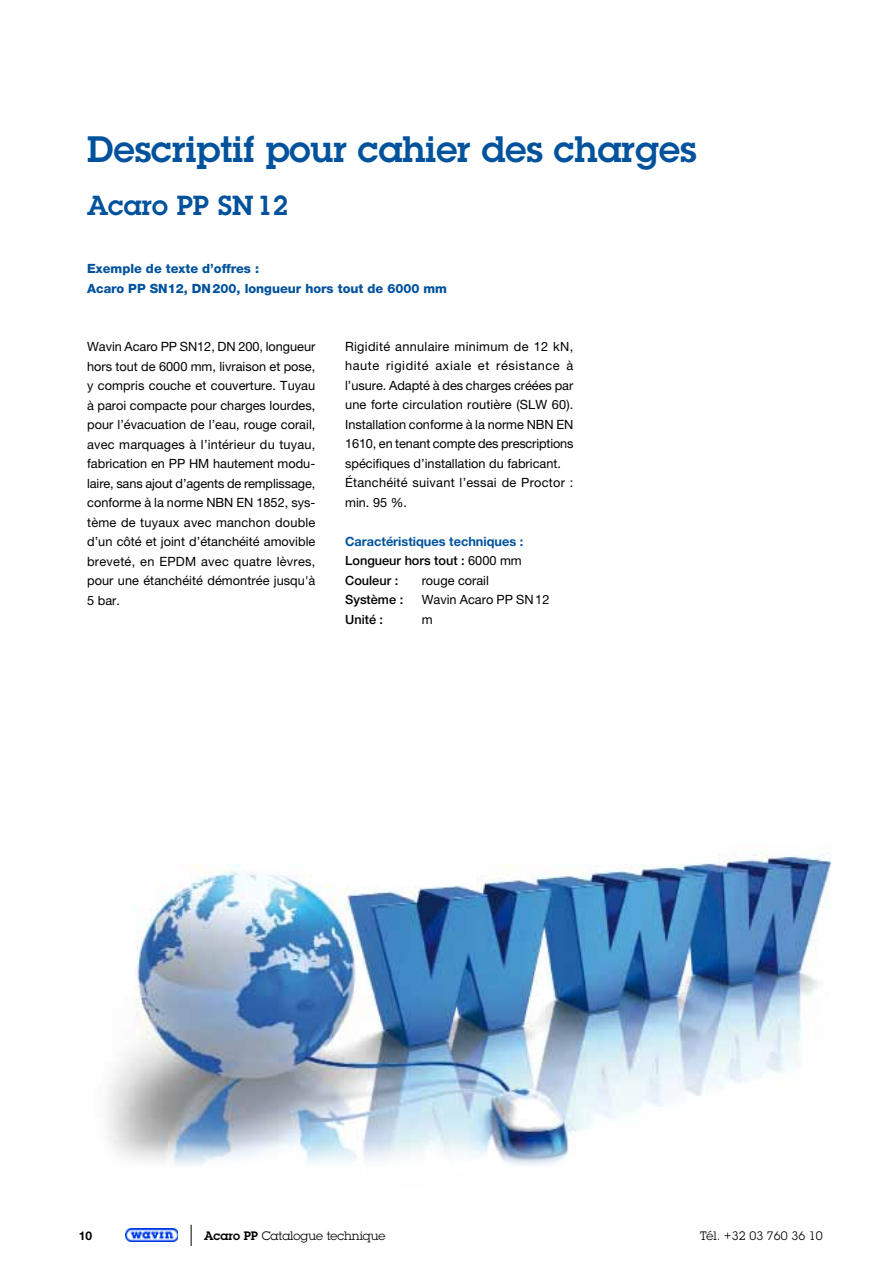
<style>
.page{position:relative;width:893px;height:1263px;background:#fff}
.page>*{position:absolute;margin:0;border:0;box-sizing:border-box;transform-origin:0 0}
.t1{font:600 36px "Lubalin Graph Std";color:#00529c}
.t2{font:600 27px "Lubalin Graph Std";color:#00529c}
.t3{font:12.75px/19.5px "Helvetica Neue LT Pro";letter-spacing:.005em;color:#000;text-align:justify}
.t4{font:800 12.75px/19.5px "Helvetica Neue LT Pro";color:#00529c}
.t5{font:700 12.75px/19.5px "Helvetica Neue LT Pro";color:#00529c}
.t6{font:500 12.75px "Helvetica Neue LT Pro";color:#000}
.t7{font:12px "Lubalin Graph Std";color:#000}
.t8{font:700 12px "Helvetica Neue LT Pro";color:#000}
.s1{font-weight:500;color:#000}
.s2{font-weight:400;color:#000}
.s3{font-weight:600}
</style>
<div class="page">
<img style="left:125px;top:1229px;width:53px;height:13px">
<svg style="left:191px;top:1225px;width:1px;height:21px"></svg>
<img style="left:108px;top:852px;width:723px;height:314px">
<h1 class="t1" style="left:87px;top:126px;width:611px">Descriptif pour cahier des charges</h1>
<h2 class="t2" style="left:87px;top:187px;width:203px">Acaro PP SN12</h2>
<p class="t4" style="left:87px;top:259px;width:361px">Exemple de texte d’offres :<br>Acaro PP SN12, DN200, longueur hors tout de 6000 mm</p>
<p class="t3" style="left:87px;top:337px;width:230px">Wavin Acaro PP SN12, DN 200, longueur hors tout de 6000 mm, livraison et pose, y compris couche et couverture. Tuyau à paroi compacte pour charges lourdes, pour l’évacuation de l’eau, rouge corail, avec marquages à l’intérieur du tuyau, fabrication en PP HM hautement modu&shy;laire, sans ajout d’agents de remplissage, conforme à la norme NBN EN 1852, sys&shy;tème de tuyaux avec manchon double d’un côté et joint d’étanchéité amovible breveté, en EPDM avec quatre lèvres, pour une étanchéité démontrée jusqu'à 5 bar.</p>
<p class="t3" style="left:345px;top:336px;width:230px;text-align:left">Rigidité annulaire minimum de 12 kN, haute rigidité axiale et résistance à l’usure. Adapté à des charges créées par une forte circulation routière (SLW 60).<br>Installation conforme à la norme NBN EN 1610, en tenant compte des prescriptions spécifiques d’installation du fabricant.<br>Étanchéité suivant l’essai de Proctor : min. 95 %.</p>
<p class="t5" style="left:345px;top:531px;width:180px">Caractéristiques techniques :<br><span class="s1">Longueur hors tout :</span> <span class="s2">6000 mm<br></span><span class="s1">Couleur :</span></p>
<p class="t3" style="left:422px;top:570px;width:69px">rouge corail</p>
<p class="t6" style="left:345px;top:592px;width:60px">Système :</p>
<p class="t3" style="left:422px;top:590px;width:129px">Wavin Acaro PP SN12</p>
<p class="t6" style="left:345px;top:612px;width:40px">Unité :</p>
<p class="t3" style="left:422px;top:609px;width:12px">m</p>
<p class="t8" style="left:79px;top:1228px;width:15px">10</p>
<p class="t7" style="left:204px;top:1228px;width:183px"><span class="s3">Acaro PP</span> Catalogue technique</p>
<p class="t7" style="left:700px;top:1228px;width:124px">Tél. +32 03 760 36 10</p>
</div>
